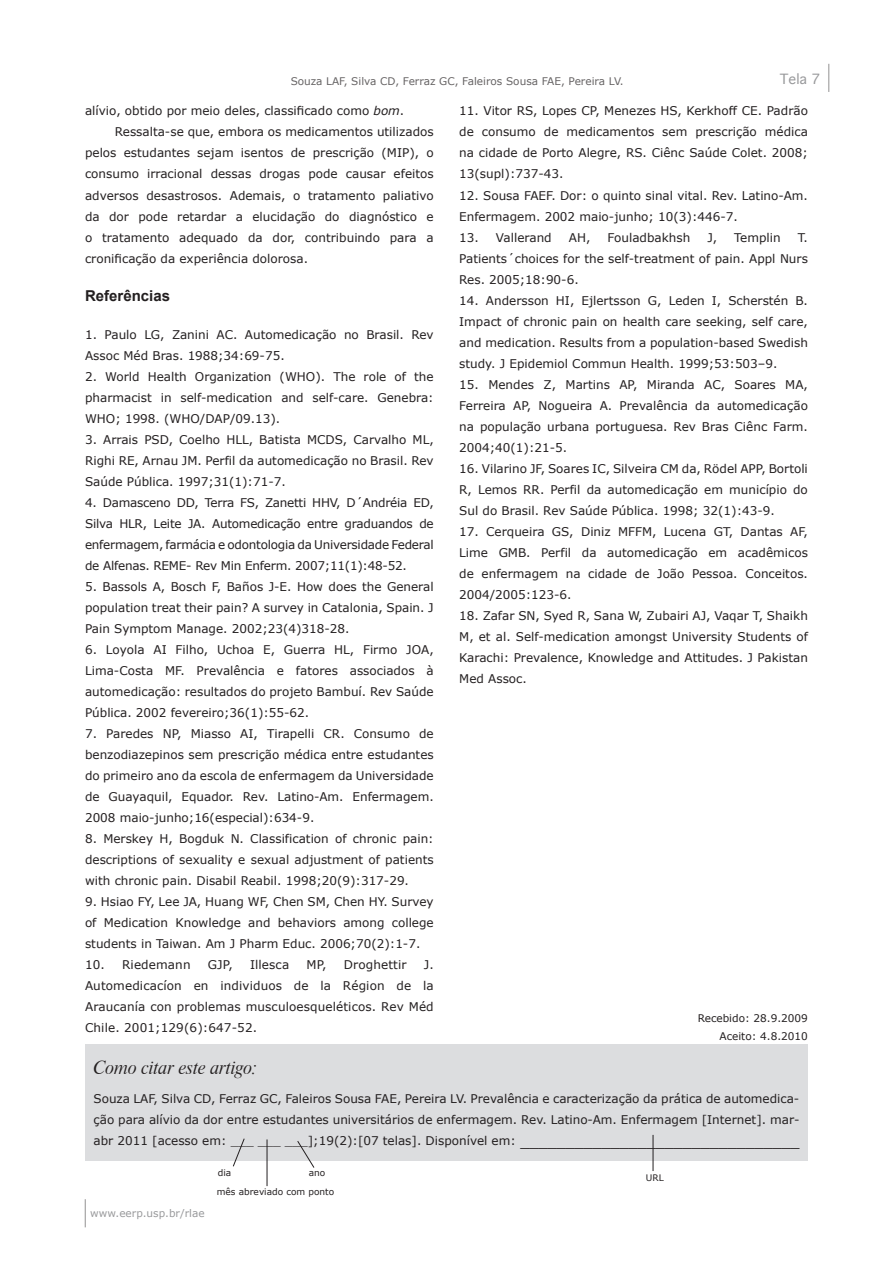
<style>
.page{position:relative;width:893px;height:1263px;background:#fff}
.page>*{position:absolute;margin:0;border:0;box-sizing:border-box;transform-origin:0 0}
.t1{font:18px "Dutch 801 BT Italic Headline";color:#231f20}
._13__Seção{font:700 15px "Arial";color:#231f20}
.t2{font:13.5px "Geneva";color:#6c6d70}
._18__Referências{font:12px/21px "Verdana";color:#231f20;text-align:justify}
._16__Texto{font:12px/21px "Verdana";color:#231f20;text-align:justify}
._21__Recebido_Aceito{font:10.5px "Verdana";color:#231f20}
.t3{font:10.5px "Verdana";color:#6c6d70}
._18__Referências-2{font:9px "Verdana";color:#231f20}
.s1{font-style:italic}
.s2{font-family:"Times New Roman";font-size:18px}
</style>
<div class="page">
<svg style="left:828px;top:64px;width:1px;height:28px"></svg>
<svg style="left:85px;top:1199px;width:1px;height:28px"></svg>
<div style="left:85px;top:1044px;width:723px;height:117px;background:#dcdddf"></div>
<svg style="left:233px;top:1138px;width:12px;height:29px"></svg>
<hr style="left:267px;top:1139px;width:1px;height:47px;background:#231f20">
<svg style="left:297px;top:1141px;width:17px;height:27px"></svg>
<hr style="left:653px;top:1135px;width:1px;height:36px;background:#231f20">
<p class="_21__Recebido_Aceito" style="left:291px;top:75px;width:335px">Souza LAF, Silva CD, Ferraz GC, Faleiros Sousa FAE, Pereira LV.</p>
<p class="t2" style="left:780px;top:71px;width:42px">Tela 7</p>
<p class="_16__Texto" style="left:85px;top:100px;width:321px">alívio, obtido por meio deles, classificado como <span class="s1">bom</span>.</p>
<p class="_16__Texto" style="left:85px;top:121px;width:350px;text-indent:30px">Ressalta-se que, embora os medicamentos utilizados pelos estudantes sejam isentos de prescrição (MIP), o consumo irracional dessas drogas pode causar efeitos adversos desastrosos. Ademais, o tratamento paliativo da dor pode retardar a elucidação do diagnóstico e o tratamento adequado da dor, contribuindo para a cronificação da experiência dolorosa.</p>
<p class="_13__Seção" style="left:85px;top:285px;width:87px">Referências</p>
<p class="_18__Referências" style="left:85px;top:323px;width:350px">1. Paulo LG, Zanini AC. Automedicação no Brasil. Rev<br>Assoc Méd Bras. 1988;34:69-75.</p>
<p class="_18__Referências" style="left:85px;top:365px;width:350px">2. World Health Organization (WHO). The role of the pharmacist in self-medication and self-care. Genebra:<br>WHO; 1998. (WHO/DAP/09.13).</p>
<p class="_18__Referências" style="left:85px;top:428px;width:350px">3. Arrais PSD, Coelho HLL, Batista MCDS, Carvalho ML, Righi RE, Arnau JM. Perfil da automedicação no Brasil. Rev Saúde Pública. 1997;31(1):71-7.</p>
<p class="_18__Referências" style="left:85px;top:491px;width:350px">4. Damasceno DD, Terra FS, Zanetti HHV, D´Andréia ED, Silva HLR, Leite JA. Automedicação entre graduandos de enfermagem, farmácia e odontologia da Universidade Federal de Alfenas. REME- Rev Min Enferm. 2007;11(1):48-52.</p>
<p class="_18__Referências" style="left:85px;top:575px;width:350px">5. Bassols A, Bosch F, Baños J-E. How does the General population treat their pain? A survey in Catalonia, Spain. J Pain Symptom Manage. 2002;23(4)318-28.</p>
<p class="_18__Referências" style="left:85px;top:638px;width:350px">6. Loyola AI Filho, Uchoa E, Guerra HL, Firmo JOA, Lima-Costa MF. Prevalência e fatores associados à automedicação: resultados do projeto Bambuí. Rev Saúde Pública. 2002 fevereiro;36(1):55-62.</p>
<p class="_18__Referências" style="left:85px;top:722px;width:350px">7. Paredes NP, Miasso AI, Tirapelli CR. Consumo de benzodiazepinos sem prescrição médica entre estudantes do primeiro ano da escola de enfermagem da Universidade de Guayaquil, Equador. Rev. Latino-Am. Enfermagem.<br>2008 maio-junho;16(especial):634-9.</p>
<p class="_18__Referências" style="left:85px;top:827px;width:350px">8. Merskey H, Bogduk N. Classification of chronic pain: descriptions of sexuality e sexual adjustment of patients with chronic pain. Disabil Reabil. 1998;20(9):317-29.</p>
<p class="_18__Referências" style="left:85px;top:890px;width:350px">9. Hsiao FY, Lee JA, Huang WF, Chen SM, Chen HY. Survey of Medication Knowledge and behaviors among college students in Taiwan. Am J Pharm Educ. 2006;70(2):1-7.</p>
<p class="_18__Referências" style="left:85px;top:953px;width:107px">10. Riedemann</p>
<p class="_18__Referências" style="left:208px;top:953px;width:26px">GJP,</p>
<p class="_18__Referências" style="left:250px;top:953px;width:41px">Illesca</p>
<p class="_18__Referências" style="left:306px;top:953px;width:22px">MP,</p>
<p class="_18__Referências" style="left:344px;top:953px;width:64px">Droghettir</p>
<p class="_18__Referências" style="left:85px;top:953px;width:350px;text-indent:339px">J.<br>Automedicacíon en individuos de la Région de la Araucanía con problemas musculoesqueléticos. Rev Méd Chile. 2001;129(6):647-52.</p>
<p class="_18__Referências" style="left:459px;top:100px;width:350px">11. Vitor RS, Lopes CP, Menezes HS, Kerkhoff CE. Padrão de consumo de medicamentos sem prescrição médica na cidade de Porto Alegre, RS. Ciênc Saúde Colet. 2008; 13(supl):737-43.</p>
<p class="_18__Referências" style="left:459px;top:184px;width:350px">12. Sousa FAEF. Dor: o quinto sinal vital. Rev. Latino-Am.<br>Enfermagem. 2002 maio-junho; 10(3):446-7.</p>
<p class="_18__Referências" style="left:459px;top:226px;width:94px">13. Vallerand</p>
<p class="_18__Referências" style="left:569px;top:226px;width:23px">AH,</p>
<p class="_18__Referências" style="left:608px;top:226px;width:84px">Fouladbakhsh</p>
<p class="_18__Referências" style="left:707px;top:226px;width:11px">J,</p>
<p class="_18__Referências" style="left:734px;top:226px;width:48px">Templin</p>
<p class="_18__Referências" style="left:459px;top:226px;width:350px;text-indent:339px">T.<br>Patients´choices for the self-treatment of pain. Appl Nurs Res. 2005;18:90-6.</p>
<p class="_18__Referências" style="left:459px;top:289px;width:350px">14. Andersson HI, Ejlertsson G, Leden I, Scherstén B.<br>Impact of chronic pain on health care seeking, self care, and medication. Results from a population-based Swedish study. J Epidemiol Commun Health. 1999;53:503–9.</p>
<p class="_18__Referências" style="left:459px;top:373px;width:350px">15. Mendes Z, Martins AP, Miranda AC, Soares MA, Ferreira AP, Nogueira A. Prevalência da automedicação na população urbana portuguesa. Rev Bras Ciênc Farm.<br>2004;40(1):21-5.</p>
<p class="_18__Referências" style="left:459px;top:457px;width:350px">16. Vilarino JF, Soares IC, Silveira CM da, Rödel APP, Bortoli R, Lemos RR. Perfil da automedicação em município do Sul do Brasil. Rev Saúde Pública. 1998; 32(1):43-9.</p>
<p class="_18__Referências" style="left:459px;top:520px;width:350px">17. Cerqueira GS, Diniz MFFM, Lucena GT, Dantas AF, Lime GMB. Perfil da automedicação em acadêmicos de enfermagem na cidade de João Pessoa. Conceitos.<br>2004/2005:123-6.</p>
<p class="_18__Referências" style="left:459px;top:604px;width:350px">18. Zafar SN, Syed R, Sana W, Zubairi AJ, Vaqar T, Shaikh M, et al. Self-medication amongst University Students of Karachi: Prevalence, Knowledge and Attitudes. J Pakistan Med Assoc.</p>
<p class="_21__Recebido_Aceito" style="left:698px;top:1011px;width:112px">Recebido: 28.9.2009</p>
<p class="_21__Recebido_Aceito" style="left:719px;top:1029px;width:90px">Aceito: 4.8.2010</p>
<p class="t1" style="left:94px;top:1056px;width:165px">Como citar este artigo:</p>
<p class="_16__Texto" style="left:94px;top:1088px;width:707px">Souza LAF, Silva CD, Ferraz GC, Faleiros Sousa FAE, Pereira LV. Prevalência e caracterização da prática de automedica&shy;ção para alívio da dor entre estudantes universitários de enfermagem. Rev. Latino-Am. Enfermagem [Internet]. mar&shy;abr 2011 [acesso em: ___ ___ ___];19(2):[07 telas]. Disponível em: <span class="s2">_______________________________</span></p>
<p class="t3" style="left:90px;top:1207px;width:116px">www.eerp.usp.br/rlae</p>
<p class="_18__Referências-2" style="left:218px;top:1167px;width:15px">dia</p>
<p class="_18__Referências-2" style="left:217px;top:1186px;width:119px">mês abreviado com ponto</p>
<p class="_18__Referências-2" style="left:309px;top:1167px;width:18px">ano</p>
<p class="_18__Referências-2" style="left:646px;top:1171px;width:19px">URL</p>
</div>
